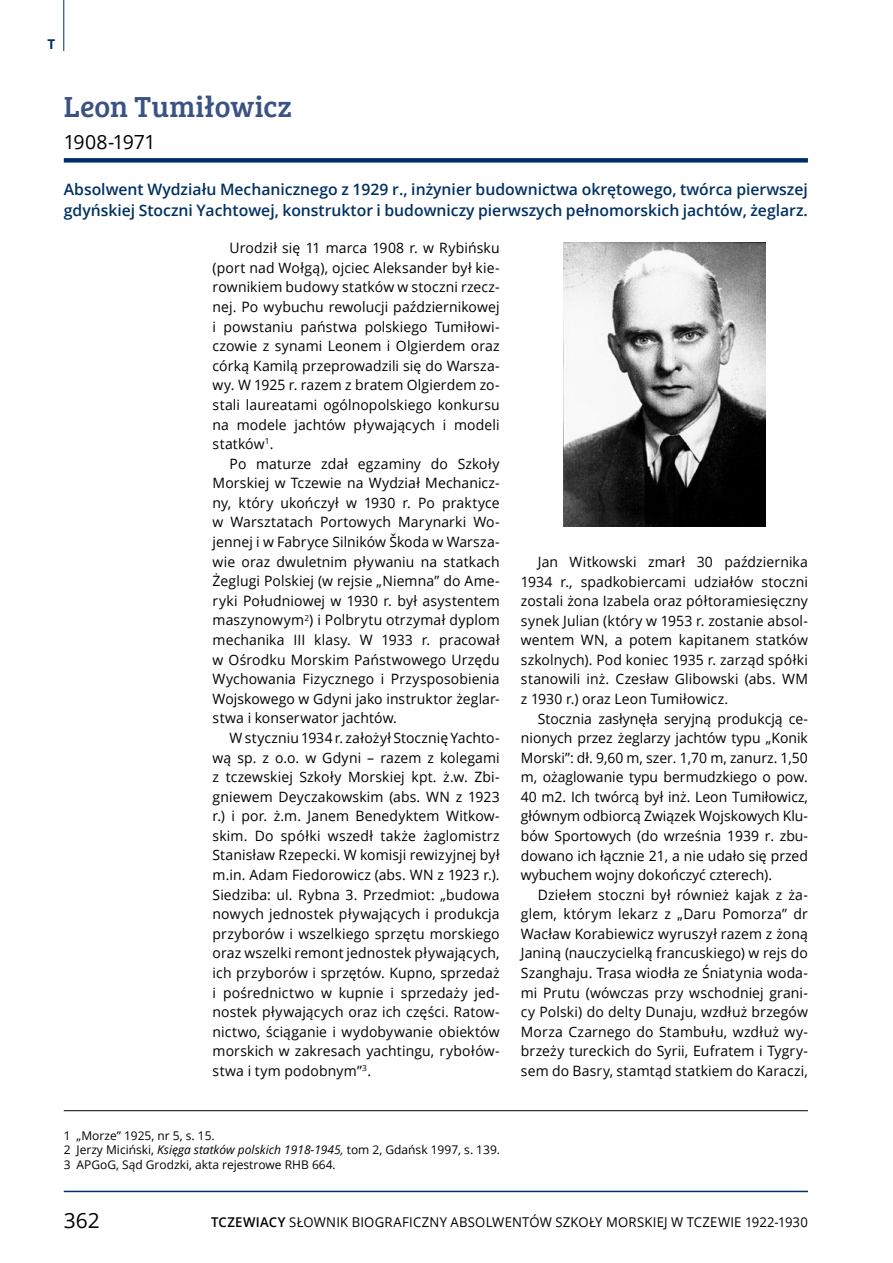
<style>
.page{position:relative;width:893px;height:1263px;background:#fff}
.page>*{position:absolute;margin:0;border:0;box-sizing:border-box;transform-origin:0 0}
.t1{font:30px "Bree Serif";letter-spacing:.005em;color:#3a5384}
.t2{font:21px "Open Sans";color:#000}
.t3{font:19.5px "Open Sans";letter-spacing:-.02em;color:#000}
.t4{font:600 15.75px/21px "Open Sans";color:#003063}
.t5{font:14.25px/19.6px "Open Sans";letter-spacing:.01em;color:#000;text-align:justify}
.t6{font:13.5px "Open Sans";letter-spacing:.015em;color:#000}
.t7{font:700 13.5px "Open Sans";color:#003063}
.t8{font:12px/14.4px "Open Sans";color:#000}
.s1{font-style:italic}
.s2{font-weight:600}
</style>
<div class="page">
<hr style="left:64px;top:1191px;width:744px;height:1px;background:#003063">
<hr style="left:63px;top:0;width:1px;height:51px;background:#003063">
<div style="left:64px;top:158px;width:744px;height:5px;background:#003063"></div>
<img style="left:563px;top:242px;width:202px;height:284px">
<hr style="left:64px;top:1110px;width:744px;height:1px;background:#000">
<p class="t7" style="left:47px;top:34px;width:9px">T</p>
<h1 class="t1" style="left:64px;top:85px;width:230px">Leon Tumiłowicz</h1>
<h3 class="t3" style="left:64px;top:128px;width:93px">1908-1971</h3>
<p class="t4" style="left:64px;top:178px;width:746px">Absolwent Wydziału Mechanicznego z 1929 r., inżynier budownictwa okrętowego, twórca pierwszej gdyńskiej Stoczni Yachtowej, konstruktor i budowniczy pierwszych pełnomorskich jachtów, żeglarz.</p>
<p class="t5" style="left:213px;top:238px;width:289px;text-indent:17px">Urodził się 11 marca 1908 r. w Rybińsku (port nad Wołgą), ojciec Aleksander był kie&shy;rownikiem budowy statków w stoczni rzecz&shy;nej. Po wybuchu rewolucji październikowej i powstaniu państwa polskiego Tumiłowi&shy;czowie z synami Leonem i Olgierdem oraz córką Kamilą przeprowadzili się do Warsza&shy;wy. W 1925 r. razem z bratem Olgierdem zo&shy;stali laureatami ogólnopolskiego konkursu na modele jachtów pływających i modeli statków<sup>1</sup>.</p>
<p class="t5" style="left:213px;top:453px;width:289px;text-indent:17px">Po maturze zdał egzaminy do Szkoły Morskiej w Tczewie na Wydział Mechanicz&shy;ny, który ukończył w 1930 r. Po praktyce w Warsztatach Portowych Marynarki Wo&shy;jennej i w Fabryce Silników Škoda w Warsza&shy;wie oraz dwuletnim pływaniu na statkach Żeglugi Polskiej (w rejsie „Niemna” do Ame&shy;ryki Południowej w 1930 r. był asystentem maszynowym<sup>2</sup>) i Polbrytu otrzymał dyplom mechanika III klasy. W 1933 r. pracował w Ośrodku Morskim Państwowego Urzędu Wychowania Fizycznego i Przysposobienia Wojskowego w Gdyni jako instruktor żeglar&shy;stwa i konserwator jachtów.</p>
<p class="t5" style="left:213px;top:727px;width:289px;text-indent:17px">W styczniu 1934 r. założył Stocznię Yachto&shy;wą sp. z o.o. w Gdyni – razem z kolegami z tczewskiej Szkoły Morskiej kpt. ż.w. Zbi&shy;gniewem Deyczakowskim (abs. WN z 1923 r.) i por. ż.m. Janem Benedyktem Witkow&shy;skim. Do spółki wszedł także żaglomistrz Stanisław Rzepecki. W komisji rewizyjnej był m.in. Adam Fiedorowicz (abs. WN z 1923 r.).<br>Siedziba: ul. Rybna 3. Przedmiot: „budowa nowych jednostek pływających i produkcja przyborów i wszelkiego sprzętu morskiego oraz wszelki remont jednostek pływających, ich przyborów i sprzętów. Kupno, sprzedaż i pośrednictwo w kupnie i sprzedaży jed&shy;nostek pływających oraz ich części. Ratow&shy;nictwo, ściąganie i wydobywanie obiektów morskich w zakresach yachtingu, rybołów&shy;stwa i tym podobnym”<sup>3</sup>.</p>
<p class="t5" style="left:521px;top:552px;width:289px;text-indent:17px">Jan Witkowski zmarł 30 października 1934 r., spadkobiercami udziałów stoczni zostali żona Izabela oraz półtoramiesięczny synek Julian (który w 1953 r. zostanie absol&shy;wentem WN, a potem kapitanem statków szkolnych). Pod koniec 1935 r. zarząd spółki stanowili inż. Czesław Glibowski (abs. WM z 1930 r.) oraz Leon Tumiłowicz.</p>
<p class="t5" style="left:521px;top:708px;width:289px;text-indent:17px">Stocznia zasłynęła seryjną produkcją ce&shy;nionych przez żeglarzy jachtów typu „Konik Morski”: dł. 9,60 m, szer. 1,70 m, zanurz. 1,50 m, ożaglowanie typu bermudzkiego o pow.<br>40 m2. Ich twórcą był inż. Leon Tumiłowicz, głównym odbiorcą Związek Wojskowych Klu&shy;bów Sportowych (do września 1939 r. zbu&shy;dowano ich łącznie 21, a nie udało się przed wybuchem wojny dokończyć czterech).</p>
<p class="t5" style="left:521px;top:884px;width:289px;text-indent:17px">Dziełem stoczni był również kajak z ża&shy;glem, którym lekarz z „Daru Pomorza” dr Wacław Korabiewicz wyruszył razem z żoną Janiną (nauczycielką francuskiego) w rejs do Szanghaju. Trasa wiodła ze Śniatynia woda&shy;mi Prutu (wówczas przy wschodniej grani&shy;cy Polski) do delty Dunaju, wzdłuż brzegów Morza Czarnego do Stambułu, wzdłuż wy&shy;brzeży tureckich do Syrii, Eufratem i Tygry&shy;sem do Basry, stamtąd statkiem do Karaczi,</p>
<p class="t8" style="left:64px;top:1128px;width:438px">1 „Morze” 1925, nr 5, s. 15.<br>2 Jerzy Miciński, <span class="s1">Księga statków polskich 1918-1945,</span> tom 2, Gdańsk 1997, s. 139.<br>3 APGoG, Sąd Grodzki, akta rejestrowe RHB 664.</p>
<h2 class="t2" style="left:64px;top:1206px;width:37px">362</h2>
<p class="t6" style="left:211px;top:1212px;width:598px"><span class="s2">TCZEWIACY</span> SŁOWNIK BIOGRAFICZNY ABSOLWENTÓW SZKOŁY MORSKIEJ W TCZEWIE 1922-1930</p>
</div>
